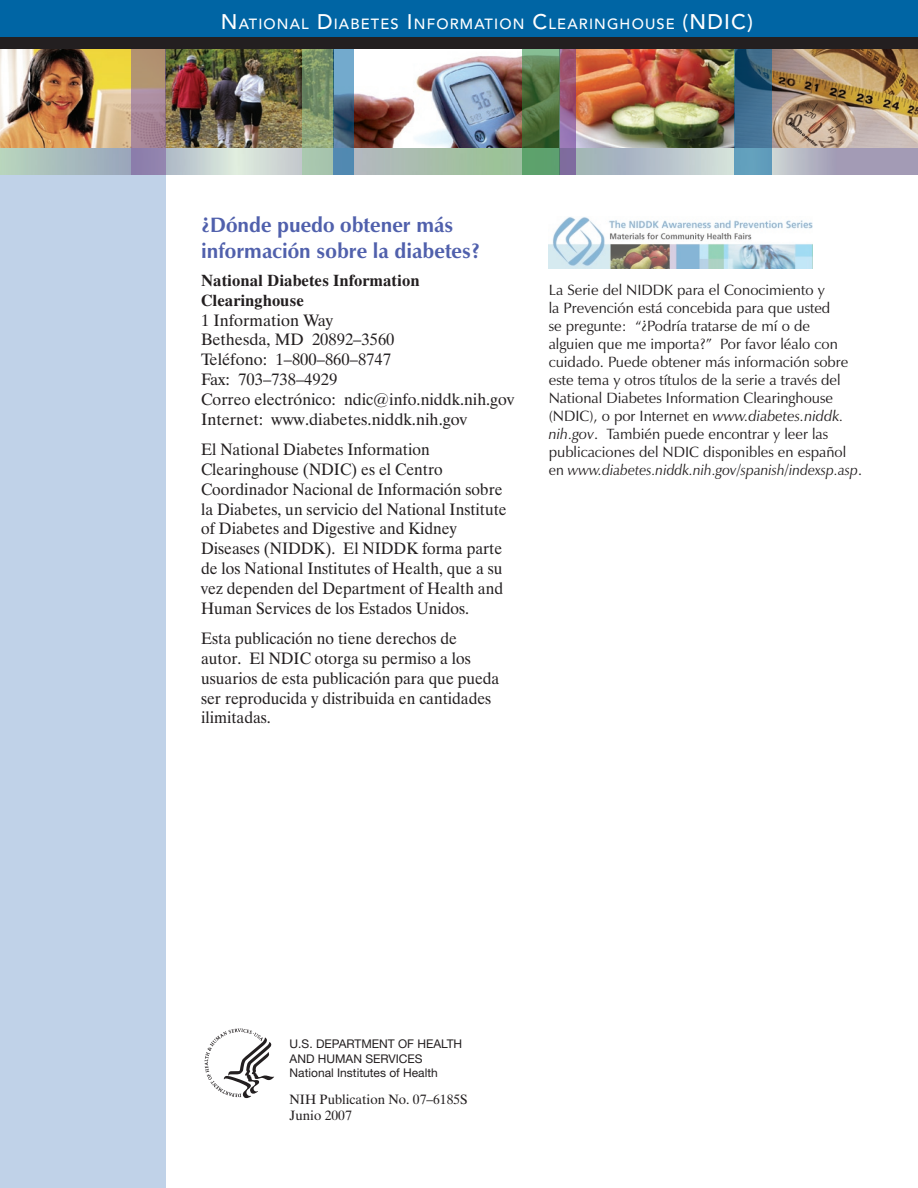
<style>
.page{position:relative;width:918px;height:1188px;background:#fff}
.page>*{position:absolute;margin:0;border:0;box-sizing:border-box;transform-origin:0 0}
.Heading_1{font:700 21px/25.2px "Zapf Humanist 601 BT";color:#5060ac}
.Body_text{font:16.5px/19.8px "Dutch 801 BT";color:#231f20;scale:.96 1}
.Boilerplate-address{font:16.5px "Dutch 801 BT";color:#231f20}
.Boilerplate-address-2{font:700 16.5px/19.8px "Dutch 801 BT";color:#231f20}
.Body_text-2{font:16.5px "Dutch 801 BT";color:#231f20}
.t1{font:15px/18px "Zapf Humanist 601 BT";color:#231f20}
.t2{font:500 14.7px "Avenir";letter-spacing:.075em;color:#fff}
.Body_text-3{font:13.5px/16.2px "Dutch 801 BT";color:#231f20}
.Body_text-4{font:12px/14.4px "Helvetica Neue";color:#231f20}
.s1{font-size:21px}
.s2{font-style:italic}
</style>
<div class="page">
<div style="left:0;top:15px;width:166px;height:1173px;background:#c0d2e8"></div>
<img style="left:0;top:49px;width:132px;height:100px">
<img style="left:772px;top:49px;width:146px;height:100px">
<img style="left:354px;top:56px;width:168px;height:93px">
<img style="left:576px;top:49px;width:158px;height:100px">
<img style="left:166px;top:49px;width:136px;height:100px">
<svg style="left:302px;top:49px;width:31px;height:125px;background:#87a179"></svg>
<svg style="left:559px;top:49px;width:17px;height:125px;background:#916389"></svg>
<svg style="left:734px;top:49px;width:38px;height:125px;background:#3f7190"></svg>
<svg style="left:522px;top:49px;width:37px;height:125px;background:#547e4c"></svg>
<svg style="left:333px;top:49px;width:21px;height:125px;background:#5280a0"></svg>
<svg style="left:132px;top:49px;width:34px;height:125px;background:#a4888f"></svg>
<div style="left:0;top:0;width:918px;height:40px;background:#0065a4"></div>
<div style="left:0;top:37px;width:918px;height:12px;background:#231f20"></div>
<svg style="left:205px;top:1028px;width:69px;height:71px"></svg>
<img style="left:549px;top:217px;width:263px;height:52px">
<p class="t2" style="left:221px;top:15px;width:534px"><span class="s1">N</span>ATIONAL <span class="s1">D</span>IABETES <span class="s1">I</span> N FORMATION <span class="s1">C</span>LEARINGHOUSE <span class="s1">(NDIC)</span></p>
<p class="Heading_1" style="left:201px;top:213px;width:281px">¿Dónde puedo obtener más información sobre la diabetes?</p>
<p class="Boilerplate-address-2" style="left:201px;top:270px;width:220px">National Diabetes Information<br>Clearinghouse</p>
<p class="Boilerplate-address" style="left:201px;top:310px;width:134px">1 Information Way</p>
<p class="Boilerplate-address" style="left:201px;top:329px;width:195px">Bethesda, MD 20892–3560</p>
<p class="Boilerplate-address" style="left:201px;top:349px;width:191px">Teléfono: 1–800–860–8747</p>
<p class="Boilerplate-address" style="left:201px;top:369px;width:138px">Fax: 703–738–4929</p>
<p class="Boilerplate-address" style="left:201px;top:389px;width:315px">Correo electrónico: ndic@info.niddk.nih.gov</p>
<p class="Body_text-2" style="left:201px;top:409px;width:268px">Internet: www.diabetes.niddk.nih.gov</p>
<p class="Body_text" style="left:201px;top:439px;width:320px">El National Diabetes Information Clearinghouse (NDIC) es el Centro Coordinador Nacional de Información sobre la Diabetes, un servicio del National Institute of Diabetes and Digestive and Kidney Diseases (NIDDK). El NIDDK forma parte de los National Institutes of Health, que a su vez dependen del Department of Health and Human Services de los Estados Unidos.</p>
<p class="Body_text" style="left:201px;top:628px;width:312px">Esta publicación no tiene derechos de autor. El NDIC otorga su permiso a los usuarios de esta publicación para que pueda ser reproducida y distribuida en cantidades ilimitadas.</p>
<p class="t1" style="left:549px;top:280px;width:315px">La Serie del NIDDK para el Conocimiento y<br>la Prevención está concebida para que usted<br>se pregunte: “¿Podría tratarse de mí o de<br>alguien que me importa?” Por favor léalo con cuidado. Puede obtener más información sobre este tema y otros títulos de la serie a través del National Diabetes Information Clearinghouse (NDIC), o por Internet en <span class="s2">www.diabetes.niddk. nih.gov</span>. También puede encontrar y leer las publicaciones del NDIC disponibles en español en <span class="s2">www.diabetes.niddk.nih.gov/spanish/indexsp.asp</span>.</p>
<p class="Body_text-4" style="left:290px;top:1037px;width:174px">U.S. DEPARTMENT OF HEALTH<br>AND HUMAN SERVICES<br>National Institutes of Health</p>
<p class="Body_text-3" style="left:290px;top:1091px;width:179px">NIH Publication No. 07–6185S<br>Junio 2007</p>
</div>
